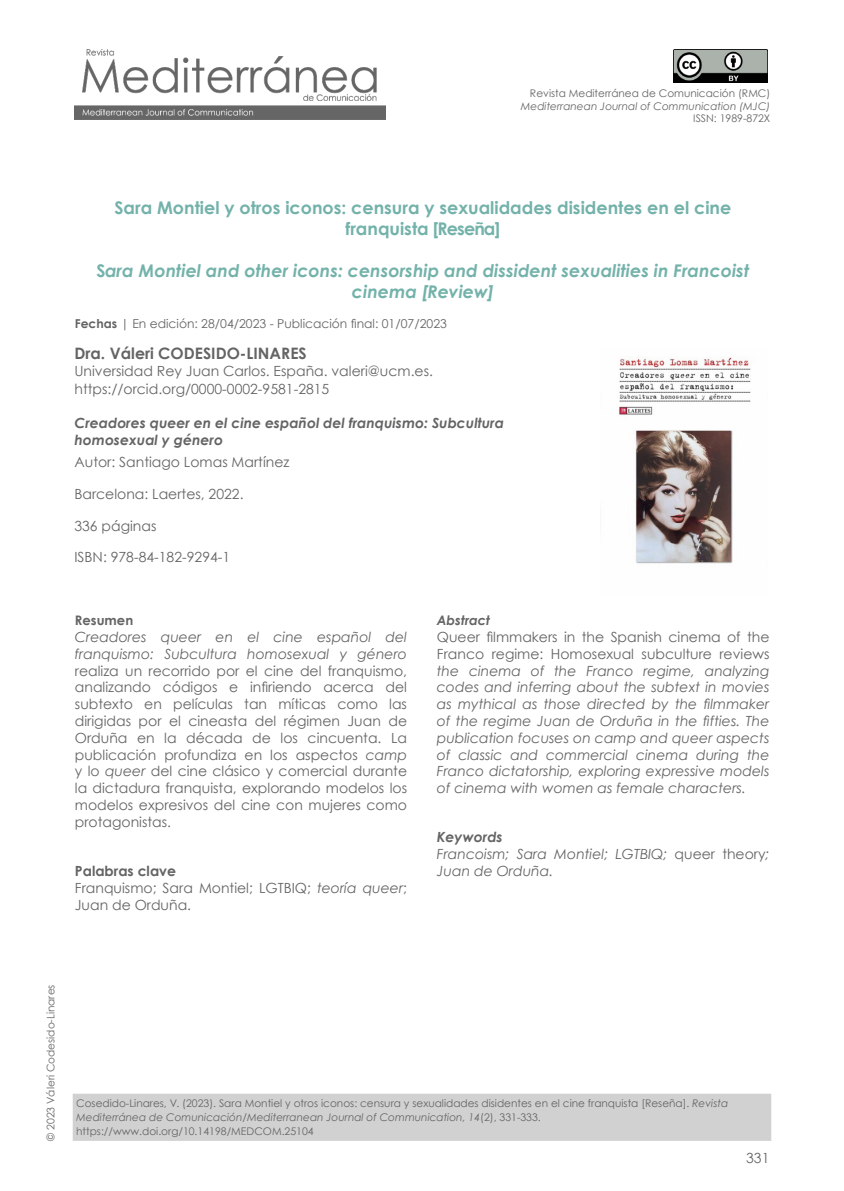
<style>
.page{position:relative;width:844px;height:1191px;background:#fff}
.page>*{position:absolute;margin:0;border:0;box-sizing:border-box;transform-origin:0 0}
.Título_artículo_ESPAÑOL{font:italic 700 17.5px/21px "Century Gothic";color:#73b2aa;text-align:center}
.Título_artículo_ESPAÑOL-2{font:700 17.5px/21px "Century Gothic";color:#73b2aa;text-align:center}
.Autor_1{font:700 15.75px "Century Gothic";color:#646463}
.Cuerpo_Artículo{font:14px/16.8px "Century Gothic";color:#646463;text-align:justify}
.Cuerpo_Artículo-2{font:italic 14px/16.8px "Century Gothic";color:#646463;text-align:justify}
.Datos_autor{font:14px/17.5px "Century Gothic";color:#646463}
.Sección_Artículo{font:italic 700 14px/17.5px "Century Gothic";color:#646463}
.Resumen_CUERPO{font:italic 14px/16.8px "Century Gothic";color:#646463}
.Palabras_Clave_TÍTULO{font:700 14px "Century Gothic";color:#646463}
.Palabras_Clave_TÍTULO-2{font:italic 700 14px "Century Gothic";color:#646463}
.Resumen_CUERPO-2{font:italic 700 13.12px "Century Gothic";color:#646463}
.Resumen_CUERPO-3{font:700 13.12px "Century Gothic";color:#646463}
.Fechas{font:12.25px "Century Gothic";color:#646463}
.Pie{font:10.5px/14px "Century Gothic";color:#646463}
.t1{font:italic 10.5px "Century Gothic";color:#646463}
.Autores_lateral{font:10.5px "Century Gothic";color:#646463}
.s1{font-style:normal}
.s2{font-weight:700}
.s3{font-style:italic}
</style>
<div class="page">
<img style="left:74px;top:50px;width:312px;height:69px">
<img style="left:673px;top:50px;width:93px;height:32px">
<div style="left:74px;top:1095px;width:695px;height:44px;background:#d1d1d1"></div>
<div style="left:73px;top:1093px;width:698px;height:47px;border:4px solid #d1d1d1"></div>
<img style="left:619px;top:356px;width:132px;height:208px">
<p class="Pie" style="left:530px;top:86px;width:242px">Revista Mediterránea de Comunicación (RMC)</p>
<p class="t1" style="left:520px;top:100px;width:251px">Mediterranean Journal of Communication (MJC)</p>
<p class="Pie" style="left:693px;top:111px;width:79px">ISSN: 1989-872X</p>
<p class="Título_artículo_ESPAÑOL-2" style="left:114px;top:196px;width:618px">Sara Montiel y otros iconos: censura y sexualidades disidentes en el cine franquista [Reseña]</p>
<p class="Título_artículo_ESPAÑOL" style="left:96px;top:259px;width:654px"><span class="s1">S</span>ara Montiel and other icons: censorship and dissident sexualities in Francoist cinema [Review]</p>
<p class="Fechas" style="left:75px;top:316px;width:373px"><span class="s2">Fechas</span> | En edición: 28/04/2023 - Publicación final: 01/07/2023</p>
<p class="Autor_1" style="left:74px;top:343px;width:234px">Dra. Váleri CODESIDO-LINARES</p>
<p class="Datos_autor" style="left:74px;top:362px;width:360px">Universidad Rey Juan Carlos. España. valeri@ucm.es. https://orcid.org/0000-0002-9581-2815</p>
<p class="Sección_Artículo" style="left:74px;top:413px;width:431px">Creadores queer en el cine español del franquismo: Subcultura homosexual y género</p>
<p class="Cuerpo_Artículo" style="left:74px;top:453px;width:216px">Autor: Santiago Lomas Martínez</p>
<p class="Cuerpo_Artículo" style="left:74px;top:485px;width:170px">Barcelona: Laertes, 2022.</p>
<p class="Cuerpo_Artículo" style="left:74px;top:517px;width:84px">336 páginas</p>
<p class="Cuerpo_Artículo" style="left:74px;top:548px;width:157px">ISBN: 978-84-182-9294-1</p>
<p class="Resumen_CUERPO-3" style="left:75px;top:612px;width:60px">Resumen</p>
<p class="Cuerpo_Artículo" style="left:75px;top:628px;width:333px"><span class="s3">Creadores queer en el cine español del franquismo: Subcultura homosexual y género </span>realiza un recorrido por el cine del franquismo, analizando códigos e infiriendo acerca del subtexto en películas tan míticas como las dirigidas por el cineasta del régimen Juan de Orduña en la década de los cincuenta. La publicación profundiza en los aspectos <span class="s3">camp </span>y lo <span class="s3">queer</span> del cine clásico y comercial durante la dictadura franquista, explorando modelos los modelos expresivos del cine con mujeres como protagonistas.</p>
<p class="Palabras_Clave_TÍTULO" style="left:75px;top:862px;width:103px">Palabras clave</p>
<p class="Cuerpo_Artículo" style="left:75px;top:879px;width:333px">Franquismo; Sara Montiel; LGTBIQ; <span class="s3">teoría queer</span>;<br>Juan de Orduña.</p>
<p class="Resumen_CUERPO-2" style="left:437px;top:612px;width:55px">Abstract</p>
<p class="Cuerpo_Artículo-2" style="left:437px;top:628px;width:334px"><span class="s1">Queer filmmakers in the Spanish cinema of the Franco regime: Homosexual subculture reviews </span>the cinema of the Franco regime, analyzing codes and inferring about the subtext in movies as mythical as those directed by the filmmaker of the regime Juan de Orduña in the fifties. The publication focuses on camp and queer aspects of classic and commercial cinema during the Franco dictatorship, exploring expressive models of cinema with women as female characters.</p>
<p class="Palabras_Clave_TÍTULO-2" style="left:437px;top:828px;width:67px">Keywords</p>
<p class="Resumen_CUERPO" style="left:437px;top:845px;width:334px">Francoism; Sara Montiel; LGTBIQ; <span class="s1">queer theory</span>;<br>Juan de Orduña.</p>
<p class="Autores_lateral" style="left:44px;top:1140px;width:158px;rotate:-90deg">© 2023 Váleri Codesido-Linares</p>
<p class="Pie" style="left:76px;top:1096px;width:653px">Cosedido-Linares, V. (2023). Sara Montiel y otros iconos: censura y sexualidades disidentes en el cine franquista [Reseña]. <span class="s3">Revista<br>Mediterránea de Comunicación/Mediterranean Journal of Communication, 14</span>(2), 331-333. https://www.doi.org/10.14198/MEDCOM.25104</p>
<p class="Cuerpo_Artículo" style="left:746px;top:1149px;width:25px">331</p>
</div>
